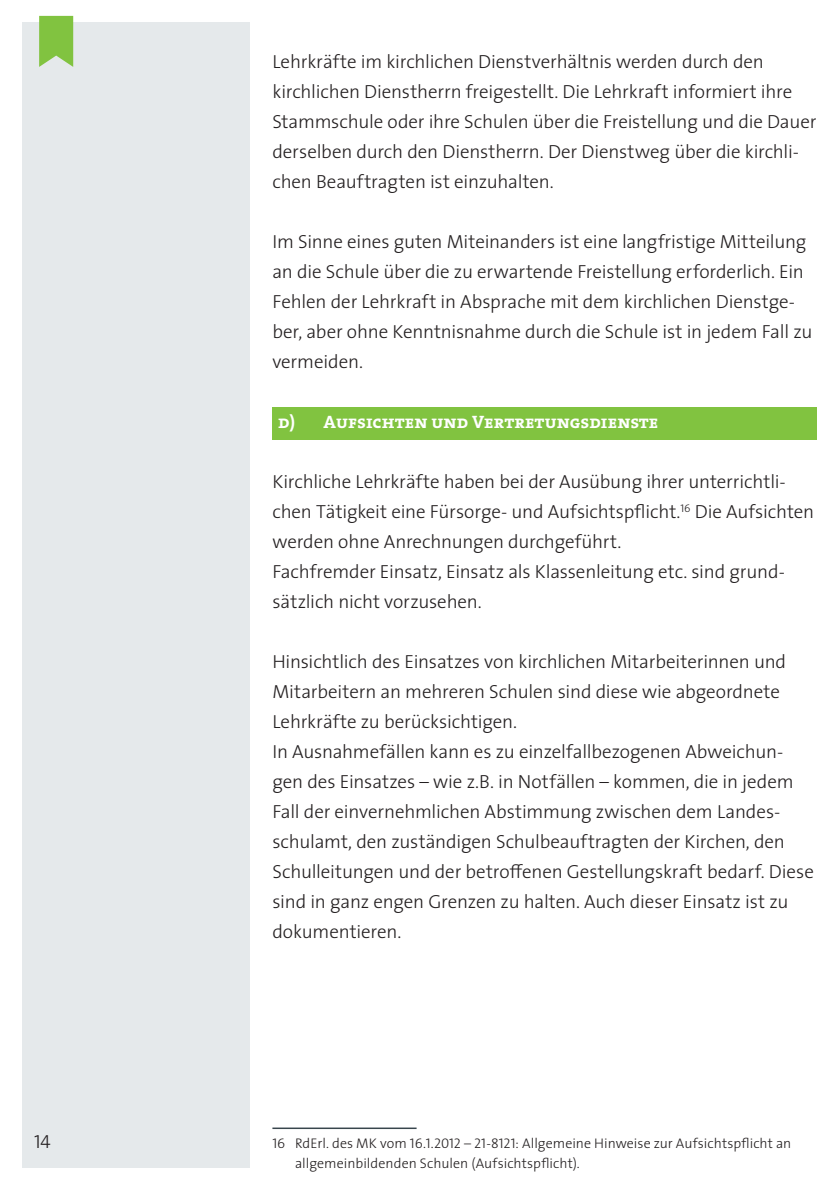
<style>
.page{position:relative;width:840px;height:1191px;background:#fff}
.page>*{position:absolute;margin:0;border:0;box-sizing:border-box;transform-origin:0 0}
.t1{font:300 19px/30px "The Sans";letter-spacing:-.01em;color:#231f20}
.t2{font:19px "The Sans Light Caps";color:#231f20}
.t3{font:18px "The Serif Bold Caps";color:#fff}
.t4{font:300 14px/20px "The Sans";letter-spacing:.005em;color:#231f20}
.s1{font-family:"The Sans Light Caps";font-weight:400}
</style>
<div class="page">
<div style="left:23px;top:23px;width:226px;height:1145px;background:#e5e9eb"></div>
<svg style="left:39px;top:16px;width:34px;height:51px;background:#8cc754"></svg>
<div style="left:272px;top:407px;width:544px;height:32px;background:#81c340"></div>
<hr style="left:272px;top:1127px;width:144px;height:2px;background:#38454d">
<p class="t2" style="left:34px;top:1131px;width:18px">14</p>
<p class="t1" style="left:272px;top:46px;width:545px">Lehrkräfte im kirchlichen Dienstverhältnis werden durch den kirchlichen Dienstherrn freigestellt. Die Lehrkraft informiert ihre Stammschule oder ihre Schulen über die Freistellung und die Dauer derselben durch den Dienstherrn. Der Dienstweg über die kirchli&shy;chen Beauftragten ist einzuhalten.</p>
<p class="t1" style="left:272px;top:226px;width:541px">Im Sinne eines guten Miteinanders ist eine langfristige Mitteilung an die Schule über die zu erwartende Freistellung erforderlich. Ein Fehlen der Lehrkraft in Absprache mit dem kirchlichen Dienstge&shy;ber, aber ohne Kenntnisnahme durch die Schule ist in jedem Fall zu vermeiden.</p>
<p class="t3" style="left:278px;top:407px;width:382px">d) Aufsichten und Vertretungsdienste</p>
<p class="t1" style="left:272px;top:466px;width:543px">Kirchliche Lehrkräfte haben bei der Ausübung ihrer unterrichtli&shy;chen Tätigkeit eine Fürsorge- und Aufsichtspflicht.<sup>16</sup> Die Aufsichten werden ohne Anrechnungen durchgeführt.<br>Fachfremder Einsatz, Einsatz als Klassenleitung etc. sind grund&shy;sätzlich nicht vorzusehen.</p>
<p class="t1" style="left:272px;top:646px;width:542px">Hinsichtlich des Einsatzes von kirchlichen Mitarbeiterinnen und Mitarbeitern an mehreren Schulen sind diese wie abgeordnete Lehrkräfte zu berücksichtigen.<br>In Ausnahmefällen kann es zu einzelfallbezogenen Abweichun&shy;gen des Einsatzes – wie z.B. in Notfällen – kommen, die in jedem Fall der einvernehmlichen Abstimmung zwischen dem Landes&shy;schulamt, den zuständigen Schulbeauftragten der Kirchen, den Schulleitungen und der betroffenen Gestellungskraft bedarf. Diese sind in ganz engen Grenzen zu halten. Auch dieser Einsatz ist zu dokumentieren.</p>
<p class="t4" style="left:295px;top:1133px;width:497px;text-indent:-23px"><span class="s1">16</span> RdErl. des MK vom <span class="s1">16.1.2012 – 21-8121</span>: Allgemeine Hinweise zur Aufsichtspflicht an allgemeinbildenden Schulen (Aufsichtspflicht).</p>
</div>
